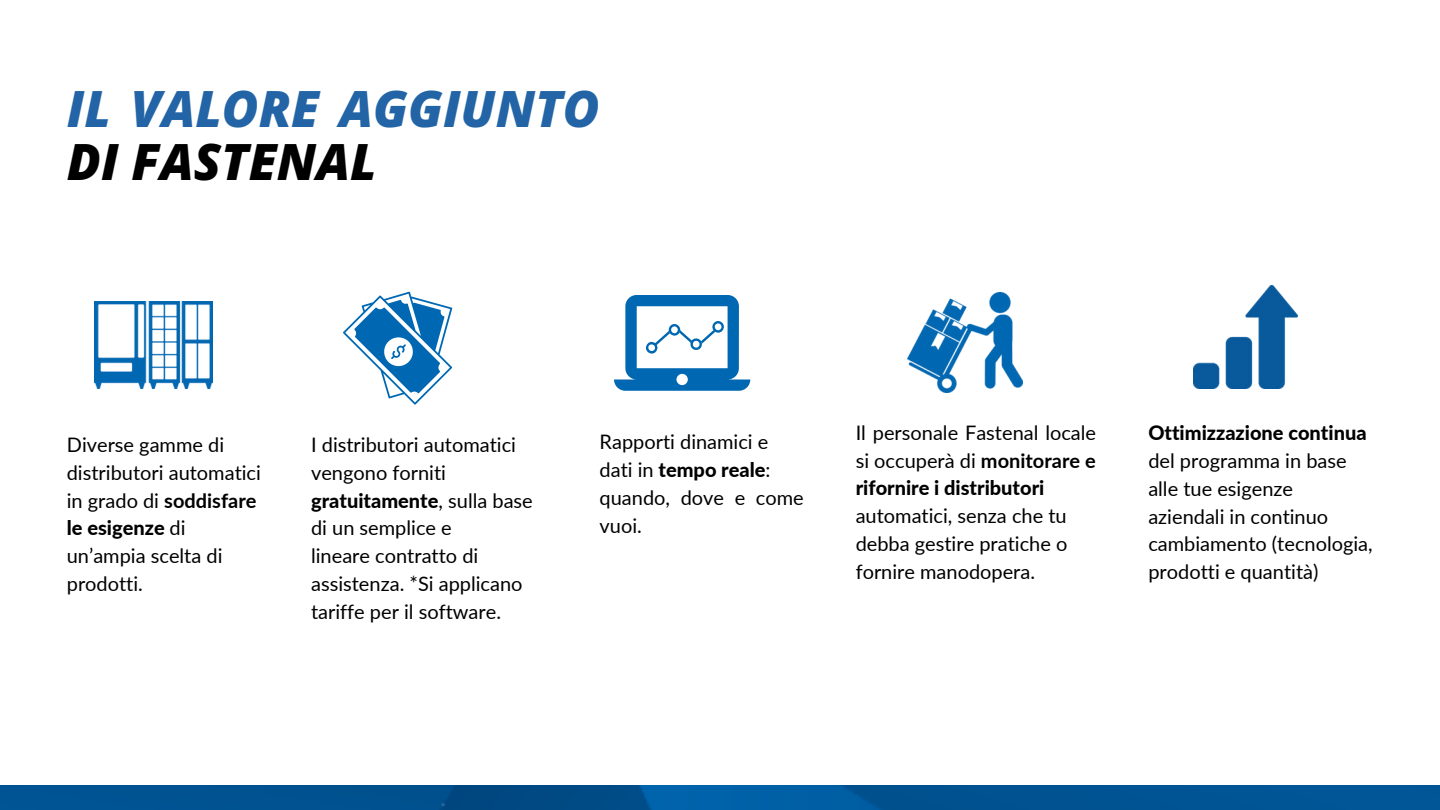
<style>
.page{position:relative;width:1440px;height:810px;background:#fff}
.page>*{position:absolute;margin:0;border:0;box-sizing:border-box;transform-origin:0 0}
.t1{font:italic 800 50px "Open Sans";color:#2264a5}
.t2{font:italic 800 50px "Open Sans";color:#000}
.t3{font:20px/27.8px "Lato";color:#000}
.t4{font:800 20px "Lato";color:#000}
.s1{font-weight:700}
.s2{font-weight:800}
</style>
<div class="page">
<img style="left:94px;top:301px;width:118px;height:88px">
<svg style="left:614px;top:295px;width:136px;height:96px"></svg>
<img style="left:908px;top:292px;width:115px;height:101px">
<img style="left:1194px;top:285px;width:103px;height:104px">
<svg style="left:343px;top:292px;width:109px;height:113px"></svg>
<img style="left:0;top:786px;width:1440px;height:24px">
<h1 class="t1" style="left:67px;top:73px;width:534px">IL VALORE AGGIUNTO</h1>
<h1 class="t2" style="left:67px;top:126px;width:311px">DI FASTENAL</h1>
<p class="t3" style="left:67px;top:431px;width:196px">Diverse gamme di distributori automatici in grado di <span class="s1">soddisfare </span><span class="s2">le esigenze</span> di un’ampia scelta di prodotti.</p>
<p class="t3" style="left:311px;top:431px;width:223px">I distributori automatici vengono forniti <span class="s2">gratuitamente</span>, sulla base di un semplice e<br>lineare contratto di assistenza. *Si applicano tariffe per il software.</p>
<p class="t3" style="left:600px;top:428px;width:206px">Rapporti dinamici e dati in <span class="s2">tempo reale</span>: quando, dove e come vuoi.</p>
<p class="t3" style="left:856px;top:418px;width:242px;text-align:justify">Il personale Fastenal locale si occuperà di <span class="s1">monitorare e </span><span class="s2">rifornire i distributori</span></p>
<p class="t3" style="left:856px;top:502px;width:213px;text-align:justify">automatici, senza che tu debba gestire pratiche o fornire manodopera.</p>
<p class="t4" style="left:1148px;top:421px;width:220px">Ottimizzazione continua</p>
<p class="t3" style="left:1148px;top:447px;width:226px">del programma in base alle tue esigenze aziendali in continuo cambiamento (tecnologia, prodotti e quantità)</p>
</div>
